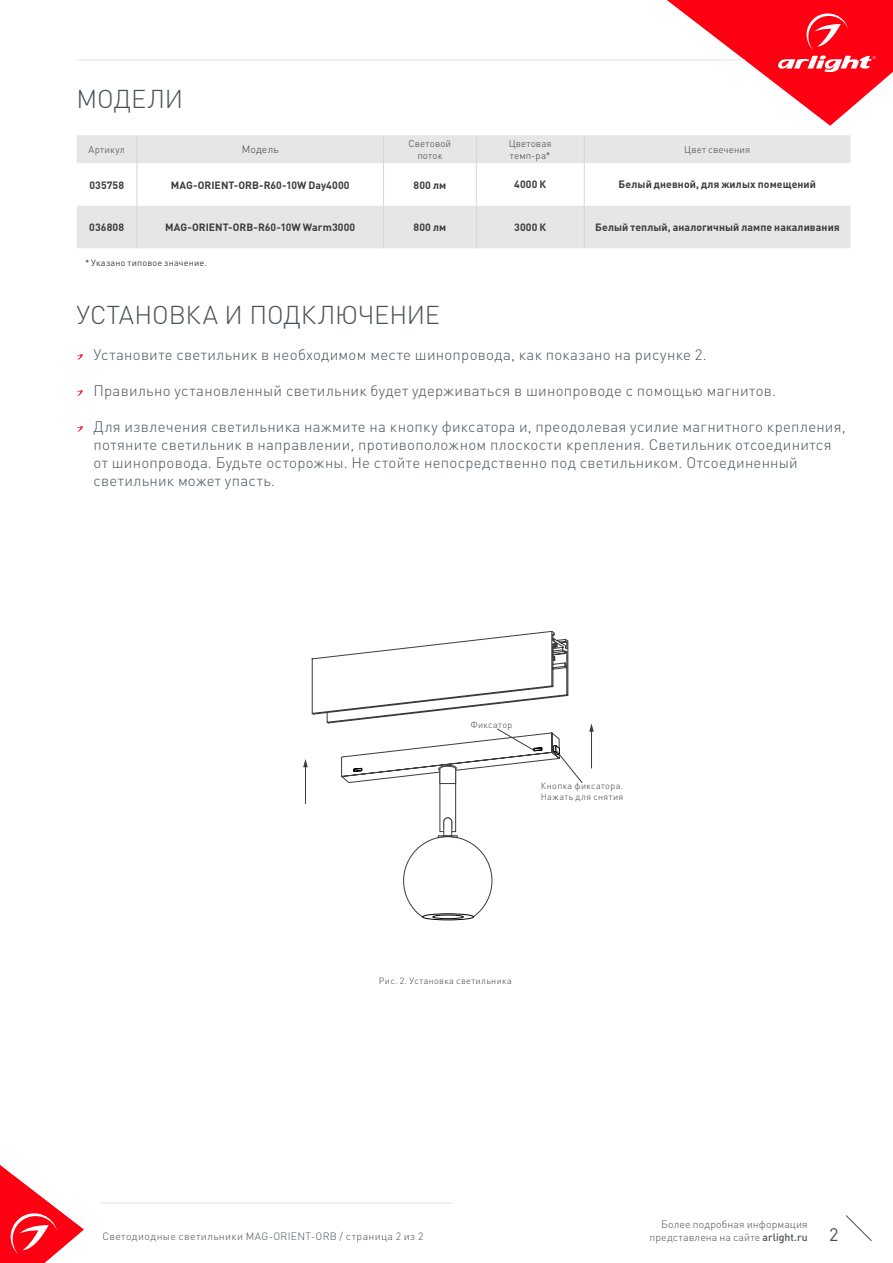
<style>
.page{position:relative;width:893px;height:1263px;background:#fff}
.page>*{position:absolute;margin:0;border:0;box-sizing:border-box;transform-origin:0 0}
.t1{font:300 25.5px "DIN Pro";letter-spacing:-.005em;color:#485156}
.t2{font:18px "DIN Pro";color:#485156}
.t3{font:300 15px/18px "DIN Pro";letter-spacing:.02em;color:#485156}
.t4{font:700 10.5px "DIN Pro";letter-spacing:.01em;color:#3c3c3b}
.t5{font:300 10.5px/12.6px "DIN Pro";letter-spacing:.025em;color:#485156;text-align:right}
.t6{font:300 10.5px "DIN Pro";letter-spacing:.01em;color:#3c3c3b}
.t7{font:300 9.75px/12px "DIN Pro";letter-spacing:.015em;color:#3c3c3b;text-align:center}
.t8{font:300 9px/10.8px "DIN Pro";letter-spacing:.04em;color:#3c3c3b}
.t9{font:9px "DIN Pro";letter-spacing:.025em;color:#3c3c3b}
.s1{font-weight:500}
</style>
<div class="page">
<svg style="left:667px;top:0;width:226px;height:126px"></svg>
<hr style="left:77px;top:60px;width:668px;height:1px;background:#e3e3e3">
<svg style="left:0;top:1165px;width:84px;height:98px"></svg>
<svg style="left:845px;top:1215px;width:27px;height:26px"></svg>
<hr style="left:101px;top:1203px;width:352px;height:1px;background:#e3e3e3">
<svg style="left:77px;top:135px;width:773px;height:113px;fill:#e6e6e6"></svg>
<svg style="left:137px;top:135px;width:1px;height:28px"></svg>
<svg style="left:383px;top:135px;width:1px;height:28px"></svg>
<svg style="left:476px;top:135px;width:1px;height:28px"></svg>
<svg style="left:584px;top:135px;width:1px;height:28px"></svg>
<hr style="left:137px;top:163px;width:1px;height:43px;background:#d5d5d5">
<hr style="left:383px;top:163px;width:1px;height:43px;background:#d5d5d5">
<hr style="left:476px;top:163px;width:1px;height:43px;background:#d5d5d5">
<hr style="left:584px;top:163px;width:1px;height:43px;background:#d5d5d5">
<hr style="left:137px;top:206px;width:1px;height:42px;background:#d5d5d5">
<hr style="left:383px;top:206px;width:1px;height:42px;background:#d5d5d5">
<hr style="left:476px;top:206px;width:1px;height:42px;background:#d5d5d5">
<hr style="left:584px;top:206px;width:1px;height:42px;background:#d5d5d5">
<svg style="left:77px;top:354px;width:6px;height:6px"></svg>
<svg style="left:77px;top:390px;width:6px;height:6px"></svg>
<svg style="left:77px;top:426px;width:6px;height:6px"></svg>
<hr style="left:305px;top:763px;width:1px;height:40px;background:#3c3c3b">
<div style="left:440px;top:769px;width:16px;height:63px;background:#fff;border:1px solid #3c3c3b"></div>
<svg style="left:403px;top:817px;width:89px;height:100px"></svg>
<svg style="left:423px;top:914px;width:51px;height:6px"></svg>
<div style="left:422px;top:913px;width:52px;height:7px;border:1px solid #000;border-radius:50%"></div>
<div style="left:433px;top:915px;width:31px;height:4px;border:1px solid #000;border-radius:50%"></div>
<svg style="left:303px;top:631px;width:291px;height:153px"></svg>
<h1 class="t1" style="left:77px;top:81px;width:108px">МОДЕЛИ</h1>
<p class="t7" style="left:89px;top:143px;width:38px">Артикул</p>
<p class="t6" style="left:242px;top:142px;width:38px">Модель</p>
<p class="t7" style="left:409px;top:137px;width:44px">Световой поток</p>
<p class="t7" style="left:509px;top:137px;width:44px;text-align:left">Цветовая темп-ра*</p>
<p class="t7" style="left:684px;top:143px;width:68px">Цвет свечения</p>
<p class="t4" style="left:89px;top:178px;width:36px">035758</p>
<p class="t4" style="left:171px;top:178px;width:180px">MAG-ORIENT-ORB-R60-10W Day4000</p>
<p class="t4" style="left:414px;top:178px;width:34px">800 лм</p>
<p class="t4" style="left:514px;top:177px;width:34px">4000 К</p>
<p class="t4" style="left:619px;top:177px;width:199px">Белый дневной, для жилых помещений</p>
<p class="t4" style="left:89px;top:220px;width:36px">036808</p>
<p class="t4" style="left:165px;top:220px;width:192px">MAG-ORIENT-ORB-R60-10W Warm3000</p>
<p class="t4" style="left:414px;top:220px;width:34px">800 лм</p>
<p class="t4" style="left:514px;top:220px;width:34px">3000 К</p>
<p class="t4" style="left:595px;top:220px;width:246px">Белый теплый, аналогичный лампе накаливания</p>
<p class="t9" style="left:85px;top:256px;width:123px">* Указано типовое значение.</p>
<h1 class="t1" style="left:77px;top:297px;width:365px">УСТАНОВКА И ПОДКЛЮЧЕНИЕ</h1>
<p class="t3" style="left:94px;top:345px;width:615px">Установите светильник в необходимом месте шинопровода, как показано на рисунке 2.</p>
<p class="t3" style="left:94px;top:381px;width:684px">Правильно установленный светильник будет удерживаться в шинопроводе с помощью магнитов.</p>
<p class="t3" style="left:94px;top:417px;width:754px">Для извлечения светильника нажмите на кнопку фиксатора и, преодолевая усилие магнитного крепления, потяните светильник в направлении, противоположном плоскости крепления. Светильник отсоединится от шинопровода. Будьте осторожны. Не стойте непосредственно под светильником. Отсоединенный светильник может упасть.</p>
<p class="t8" style="left:471px;top:719px;width:43px">Фиксатор</p>
<p class="t8" style="left:541px;top:780px;width:84px">Кнопка фиксатора.<br>Нажать для снятия</p>
<p class="t8" style="left:379px;top:975px;width:134px">Рис. 2. Установка светильника</p>
<p class="t5" style="left:649px;top:1217px;width:160px">Более подробная информация представлена на сайте <span class="s1">arlight.ru</span></p>
<p class="t5" style="left:102px;top:1229px;width:323px">Светодиодные светильники MAG-ORIENT-ORB / страница 2 из 2</p>
<p class="t2" style="left:829px;top:1222px;width:11px">2</p>
</div>
